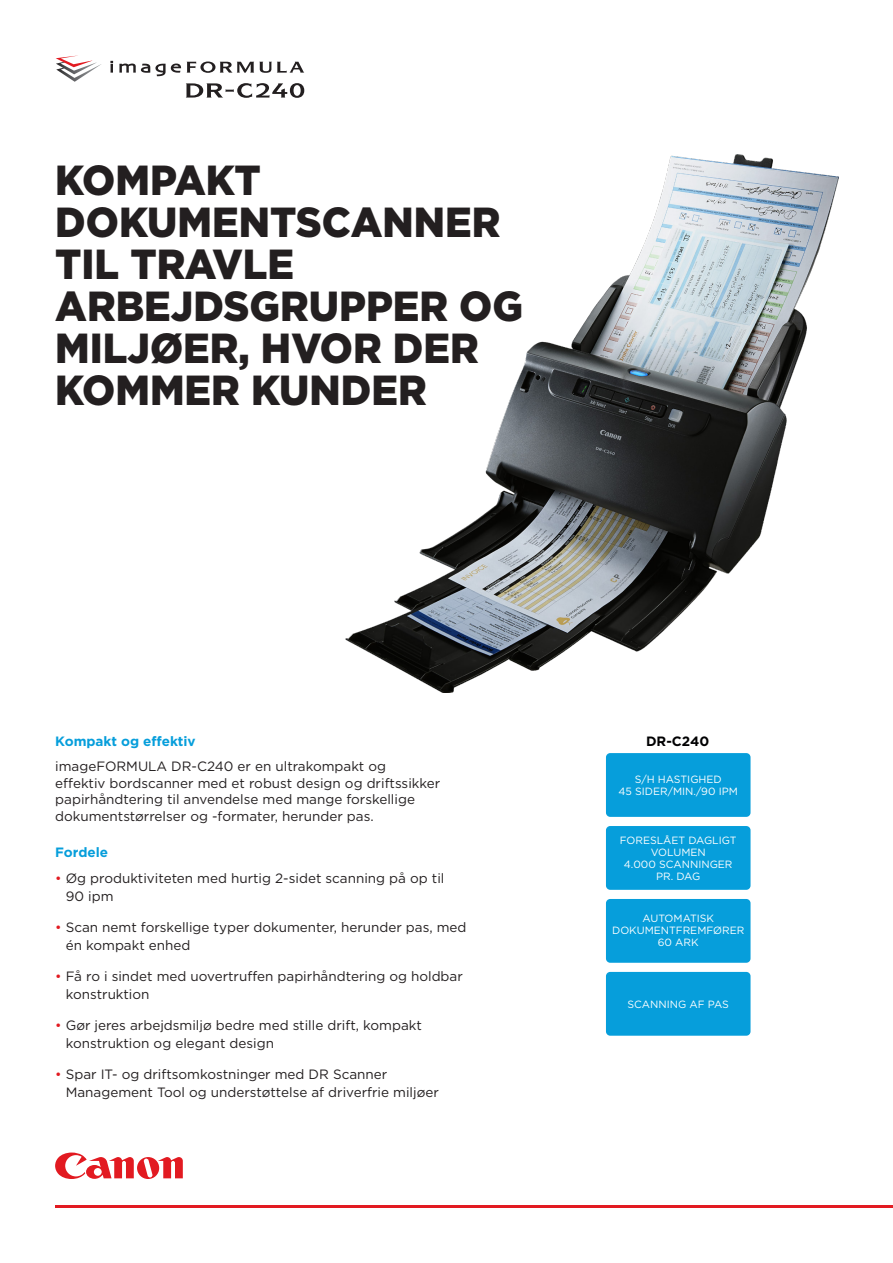
<style>
.page{position:relative;width:893px;height:1263px;background:#fff}
.page>*{position:absolute;margin:0;border:0;box-sizing:border-box;transform-origin:0 0}
.COVER_HEADER_MEDIUM{font:900 42px/42px "Gotham";color:#231f20;scale:.95 1}
.BODY_BULLETS{font:13.5px/18px "Gotham";color:#231f20}
.SUBHEAD{font:700 13.5px "Gotham";color:#069edb}
.SUBHEAD-2{font:700 13.5px "Gotham";color:#000002}
.COVER_HEADER_SMALL{font:10.5px/12px "Gotham";color:#fff;text-align:center}
.s1{color:#e21a21}
</style>
<div class="page">
<div style="left:606px;top:826px;width:144px;height:64px;background:#069edb;border-radius:4px"></div>
<div style="left:606px;top:899px;width:144px;height:64px;background:#069edb;border-radius:4px"></div>
<div style="left:606px;top:972px;width:144px;height:64px;background:#069edb;border-radius:4px"></div>
<div style="left:606px;top:753px;width:144px;height:64px;background:#069edb;border-radius:4px"></div>
<svg style="left:56px;top:62px;width:45px;height:20px"></svg>
<svg style="left:110px;top:61px;width:3px;height:12px"></svg>
<svg style="left:119px;top:62px;width:185px;height:14px"></svg>
<svg style="left:186px;top:83px;width:118px;height:15px"></svg>
<svg style="left:55px;top:1152px;width:128px;height:27px"></svg>
<hr style="left:55px;top:1205px;width:838px;height:3px;background:#e21a21">
<img style="left:345px;top:154px;width:493px;height:538px">
<p class="COVER_HEADER_MEDIUM" style="left:55px;top:159px;width:494px">KOMPAKT<br>DOKUMENTSCANNER<br>TIL TRAVLE<br>ARBEJDSGRUPPER OG<br>MILJØER, HVOR DER<br>KOMMER KUNDER</p>
<p class="SUBHEAD" style="left:55px;top:732px;width:142px">Kompakt og effektiv</p>
<p class="BODY_BULLETS" style="left:55px;top:758px;width:387px;line-height:16.5px">imageFORMULA DR-C240 er en ultrakompakt og<br>effektiv bordscanner med et robust design og driftssikker papirhåndtering til anvendelse med mange forskellige dokumentstørrelser og -formater, herunder pas.</p>
<p class="SUBHEAD" style="left:55px;top:843px;width:54px">Fordele</p>
<p class="BODY_BULLETS" style="left:66px;top:869px;width:380px;text-indent:-11px"><span class="s1">•</span> Øg produktiviteten med hurtig 2-sidet scanning på op til<br>90 ipm</p>
<p class="BODY_BULLETS" style="left:66px;top:918px;width:402px;text-indent:-11px"><span class="s1">•</span> Scan nemt forskellige typer dokumenter, herunder pas, med én kompakt enhed</p>
<p class="BODY_BULLETS" style="left:66px;top:967px;width:399px;text-indent:-11px"><span class="s1">•</span> Få ro i sindet med uovertruffen papirhåndtering og holdbar konstruktion</p>
<p class="BODY_BULLETS" style="left:66px;top:1016px;width:358px;text-indent:-11px"><span class="s1">•</span> Gør jeres arbejdsmiljø bedre med stille drift, kompakt konstruktion og elegant design</p>
<p class="BODY_BULLETS" style="left:66px;top:1065px;width:375px;text-indent:-11px"><span class="s1">•</span> Spar IT- og driftsomkostninger med DR Scanner<br>Management Tool og understøttelse af driverfrie miljøer</p>
<p class="SUBHEAD-2" style="left:646px;top:732px;width:65px">DR-C240</p>
<p class="COVER_HEADER_SMALL" style="left:635px;top:773px;width:89px">S/H HASTIGHED</p>
<p class="COVER_HEADER_SMALL" style="left:619px;top:785px;width:121px">45 SIDER/MIN./90 IPM</p>
<p class="COVER_HEADER_SMALL" style="left:620px;top:833px;width:118px">FORESLÅET DAGLIGT<br>VOLUMEN</p>
<p class="COVER_HEADER_SMALL" style="left:624px;top:857px;width:110px">4.000 SCANNINGER<br>PR. DAG</p>
<p class="COVER_HEADER_SMALL" style="left:612px;top:912px;width:134px">AUTOMATISK<br>DOKUMENTFREMFØRER<br>60 ARK</p>
<p class="COVER_HEADER_SMALL" style="left:627px;top:998px;width:103px">SCANNING AF PAS</p>
</div>
